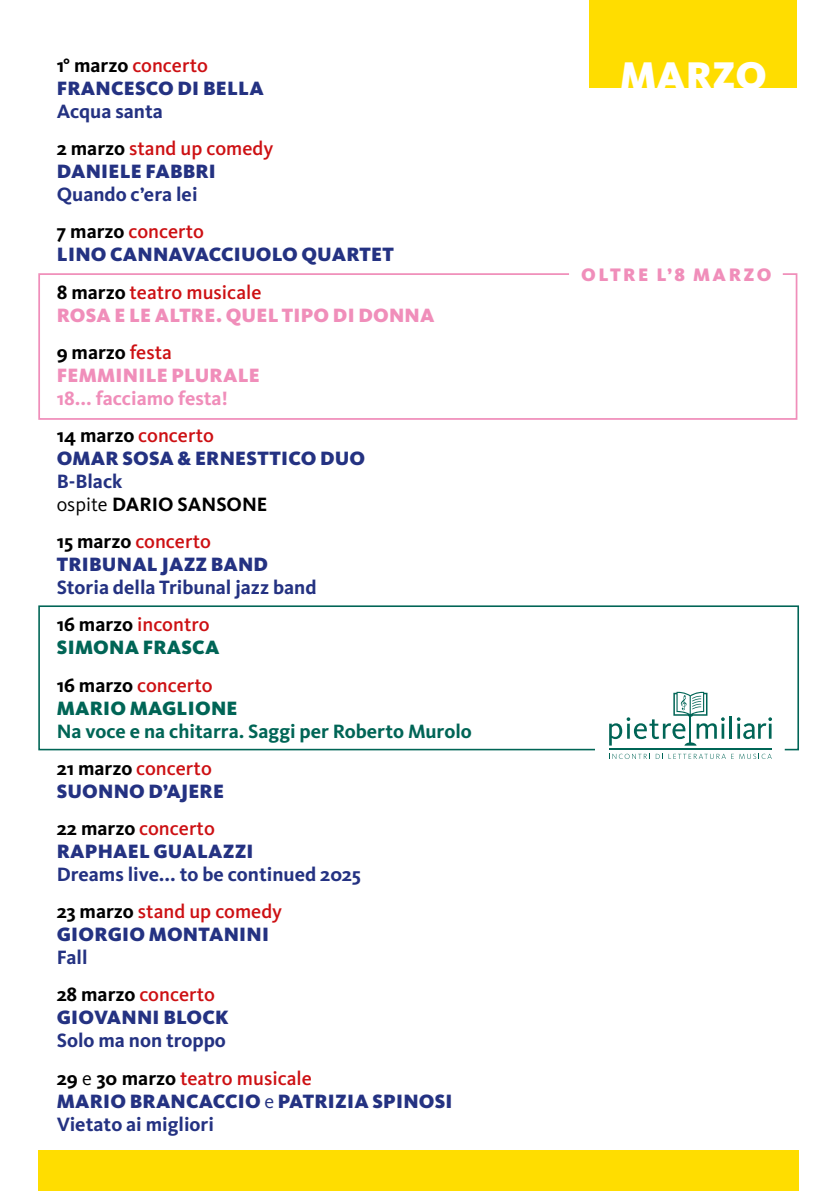
<style>
.page{position:relative;width:840px;height:1191px;background:#fff}
.page>*{position:absolute;margin:0;border:0;box-sizing:border-box;transform-origin:0 0}
.t1{font:900 40px "Kievit Pro";letter-spacing:.005em;color:#fff}
.t2{font:900 20px/23px "Kievit Pro";letter-spacing:.01em;color:#243282}
.t3{font:700 20px/37.2px "Kievit Pro";color:#243282}
.t4{font:900 20px/37.2px "Kievit Pro";letter-spacing:.01em;color:#f08eba}
.t5{font:700 20px/37.2px "Kievit Pro";color:#006556}
.t6{font:500 20px/37.2px "Kievit Pro";color:#cd1013}
.t7{font:900 20px/37.2px "Kievit Pro";letter-spacing:.01em;color:#006556}
.t8{font:700 20px/37.2px "Kievit Pro";color:#f08eba}
.t9{font:700 20px/23px "Kievit Pro";color:#000}
.t10{font:900 18.8px "Kievit Pro";letter-spacing:.135em;color:#f08eba}
.s1{font-weight:700;color:#000}
.s2{font-weight:500;color:#cd1013}
.s3{font-weight:700;color:#243282}
.s4{color:#000}
.s5{color:#243282}
.s6{font-weight:400}
.s7{font-weight:400;color:#000}
.s8{font-weight:700}
</style>
<div class="page">
<div style="left:38px;top:1150px;width:760px;height:41px;background:#fd0"></div>
<div style="left:589px;top:0;width:208px;height:88px;background:#fd0"></div>
<svg style="left:609px;top:753px;width:51px;height:6px"></svg>
<svg style="left:668px;top:753px;width:103px;height:6px"></svg>
<svg style="left:38px;top:605px;width:761px;height:146px"></svg>
<svg style="left:38px;top:273px;width:759px;height:147px"></svg>
<p class="t2" style="left:57px;top:54px;width:208px"><span class="s1">1° marzo</span> <span class="s2">concerto<br></span>FRANCESCO DI BELLA</p>
<p class="t6" style="left:57px;top:92px;width:218px"><span class="s3">Acqua santa<br></span><span class="s1">2 marzo</span> stand up comedy</p>
<p class="t2" style="left:57px;top:160px;width:161px">DANIELE FABBRI</p>
<p class="t3" style="left:57px;top:176px;width:149px">Quando c’era lei<br><span class="s4">7 marzo</span> <span class="s2">concerto</span></p>
<p class="t2" style="left:57px;top:236px;width:338px;line-height:37.2px">LINO CANNAVACCIUOLO QUARTET<br><span class="s1">8 marzo</span> <span class="s2">teatro musicale</span></p>
<p class="t4" style="left:57px;top:296px;width:379px">ROSA E LE ALTRE. QUEL TIPO DI DONNA<br><span class="s1">9 marzo</span> <span class="s2">festa</span></p>
<p class="t4" style="left:57px;top:356px;width:204px">FEMMINILE PLURALE</p>
<p class="t8" style="left:57px;top:379px;width:172px">18... facciamo festa!<br><span class="s4">14 marzo</span> <span class="s2">concerto</span></p>
<p class="t2" style="left:57px;top:446px;width:310px">OMAR SOSA &amp; ERNESTTICO DUO</p>
<p class="t9" style="left:57px;top:469px;width:212px"><span class="s5">B-Black<br></span><span class="s6">ospite</span> DARIO SANSONE</p>
<p class="t2" style="left:57px;top:530px;width:213px"><span class="s1">15 marzo</span> <span class="s2">concerto<br></span>TRIBUNAL JAZZ BAND</p>
<p class="t3" style="left:57px;top:568px;width:261px">Storia della Tribunal jazz band<br><span class="s4">16 marzo</span> <span class="s2">incontro</span></p>
<p class="t7" style="left:57px;top:629px;width:164px">SIMONA FRASCA<br><span class="s1">16 marzo</span> <span class="s2">concerto</span></p>
<p class="t7" style="left:57px;top:689px;width:182px">MARIO MAGLIONE</p>
<p class="t5" style="left:57px;top:712px;width:416px">Na voce e na chitarra. Saggi per Roberto Murolo<br><span class="s4">21 marzo</span> <span class="s2">concerto</span></p>
<p class="t2" style="left:57px;top:772px;width:169px;line-height:37.2px">SUONNO D’AJERE<br><span class="s1">22 marzo</span> <span class="s2">concerto</span></p>
<p class="t2" style="left:57px;top:839px;width:198px">RAPHAEL GUALAZZI</p>
<p class="t3" style="left:57px;top:855px;width:305px">Dreams live... to be continued 2025<br><span class="s4">23 marzo</span> <span class="s2">stand up comedy</span></p>
<p class="t2" style="left:57px;top:922px;width:214px">GIORGIO MONTANINI</p>
<p class="t6" style="left:57px;top:938px;width:160px"><span class="s3">Fall<br></span><span class="s1">28 marzo</span> concerto</p>
<p class="t2" style="left:57px;top:1006px;width:173px">GIOVANNI BLOCK</p>
<p class="t3" style="left:57px;top:1022px;width:256px">Solo ma non troppo<br><span class="s4">29</span> <span class="s7">e</span> <span class="s4">30 marzo</span> <span class="s2">teatro musicale</span></p>
<p class="t2" style="left:57px;top:1089px;width:397px">MARIO BRANCACCIO <span class="s6">e</span> PATRIZIA SPINOSI<br><span class="s8">Vietato ai migliori</span></p>
<h1 class="t1" style="left:619px;top:51px;width:148px">MARZO</h1>
<p class="t10" style="left:580px;top:263px;width:192px">OLTRE L’8 MARZO</p>
</div>
